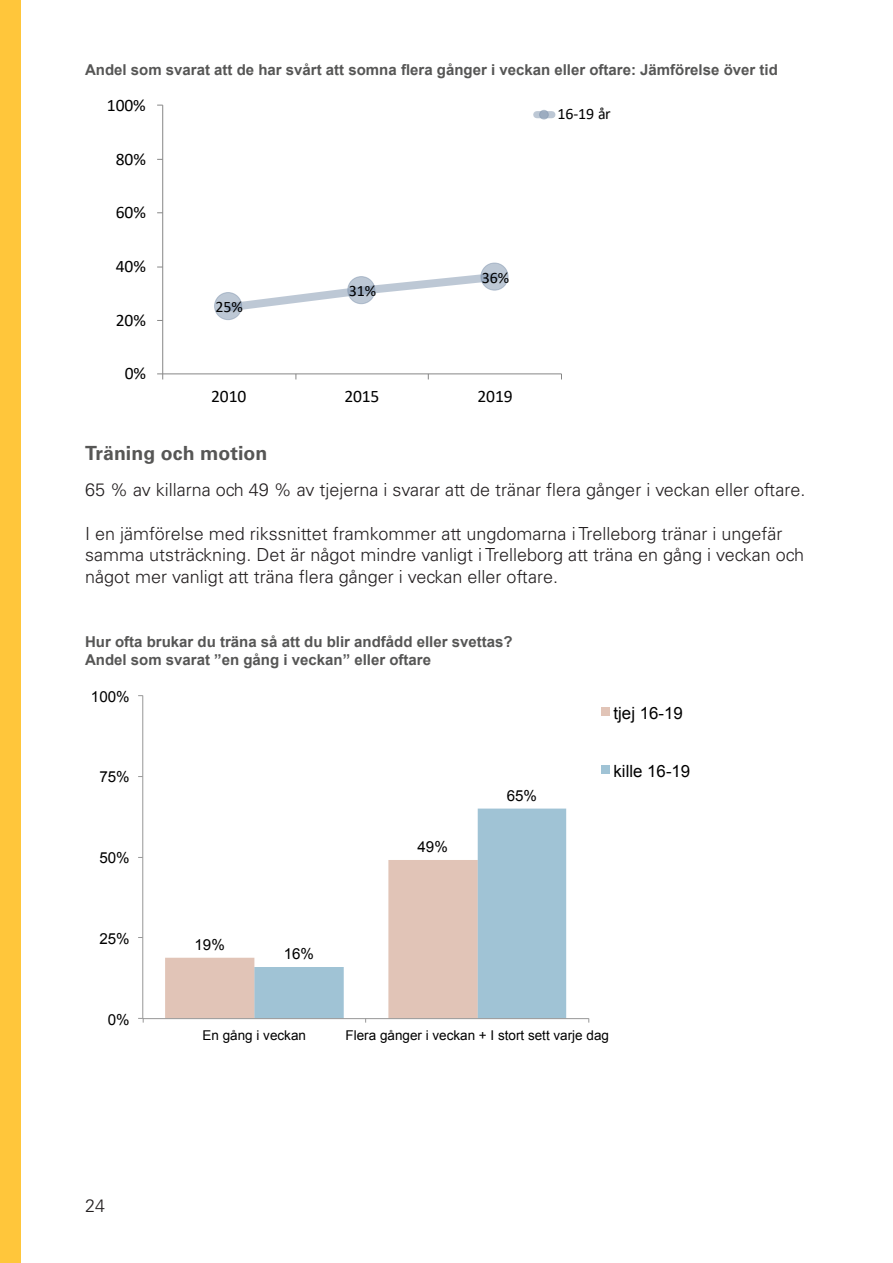
<style>
.page{position:relative;width:893px;height:1263px;background:#fff}
.page>*{position:absolute;margin:0;border:0;box-sizing:border-box;transform-origin:0 0}
.Kapitelrubrik_ej_toc{font:700 19.5px "Univers LT Std";color:#565655}
.Brödtext{font:300 18px/21.6px "Univers LT Std";color:#231f20}
.t1{font:17.55px "Calibri";letter-spacing:-.005em;color:#000}
.t2{font:16.8px "Arial";color:#000}
.t3{font:15.9px "Calibri";letter-spacing:-.005em;color:#000}
.t4{font:15.15px "Arial";color:#000}
.Bildtext{font:700 15px "Arial";color:#565655}
.t5{font:13.5px "Arial";color:#000}
</style>
<div class="page">
<div style="left:0;top:0;width:20px;height:1263px;background:#ffc63b"></div>
<hr style="left:162px;top:105px;width:1px;height:269px;background:#868686">
<hr style="left:163px;top:374px;width:398px;height:1px;background:#868686">
<svg style="left:220px;top:268px;width:284px;height:47px"></svg>
<div style="left:215px;top:293px;width:27px;height:27px;background:#7d92ac;border-radius:50%;opacity:.5"></div>
<div style="left:214px;top:292px;width:28px;height:28px;border:1px solid #7d92ac;border-radius:50%"></div>
<div style="left:348px;top:277px;width:27px;height:27px;background:#7d92ac;border-radius:50%;opacity:.5"></div>
<div style="left:347px;top:276px;width:28px;height:28px;border:1px solid #7d92ac;border-radius:50%"></div>
<div style="left:481px;top:263px;width:27px;height:27px;background:#7d92ac;border-radius:50%;opacity:.5"></div>
<div style="left:481px;top:263px;width:27px;height:27px;border:1px solid #7d92ac;border-radius:50%"></div>
<div style="left:537px;top:111px;width:15px;height:7px;background:#7d92ac;opacity:.5"></div>
<div style="left:540px;top:110px;width:8px;height:9px;background:#9cacc0;border-radius:50%"></div>
<div style="left:539px;top:110px;width:10px;height:9px;border:1px solid #7d92ac;border-radius:50%"></div>
<div style="left:165px;top:957px;width:89px;height:61px;background:#e1c4b7"></div>
<svg style="left:254px;top:808px;width:312px;height:210px"></svg>
<hr style="left:142px;top:695px;width:1px;height:323px;background:#979797">
<hr style="left:143px;top:1018px;width:446px;height:1px;background:#979797">
<div style="left:601px;top:707px;width:9px;height:9px;background:#e1c4b7"></div>
<div style="left:601px;top:765px;width:9px;height:9px;background:#a0c3d5"></div>
<p class="Bildtext" style="left:85px;top:60px;width:694px">Andel som svarat att de har svårt att somna flera gånger i veckan eller oftare: Jämförelse över tid</p>
<p class="t1" style="left:107px;top:93px;width:40px">100%</p>
<p class="t1" style="left:116px;top:147px;width:32px">80%</p>
<p class="t1" style="left:116px;top:200px;width:32px">60%</p>
<p class="t1" style="left:116px;top:254px;width:32px">40%</p>
<p class="t1" style="left:116px;top:308px;width:32px">20%</p>
<p class="t1" style="left:125px;top:361px;width:23px">0%</p>
<p class="t3" style="left:557px;top:103px;width:55px">16-19 år</p>
<p class="t3" style="left:216px;top:296px;width:29px">25%</p>
<p class="t3" style="left:349px;top:280px;width:29px">31%</p>
<p class="t3" style="left:482px;top:266px;width:29px">36%</p>
<p class="t1" style="left:211px;top:384px;width:37px">2010</p>
<p class="t1" style="left:344px;top:384px;width:37px">2015</p>
<p class="t1" style="left:477px;top:384px;width:37px">2019</p>
<p class="Kapitelrubrik_ej_toc" style="left:85px;top:441px;width:184px">Träning och motion</p>
<p class="Brödtext" style="left:85px;top:479px;width:722px">65 % av killarna och 49 % av tjejerna i svarar att de tränar flera gånger i veckan eller oftare.</p>
<p class="Brödtext" style="left:85px;top:522px;width:720px">I en jämförelse med rikssnittet framkommer att ungdomarna i Trelleborg tränar i ungefär samma utsträckning. Det är något mindre vanligt i Trelleborg att träna en gång i veckan och något mer vanligt att träna flera gånger i veckan eller oftare.</p>
<p class="Bildtext" style="left:85px;top:631px;width:429px">Hur ofta brukar du träna så att du blir andfådd eller svettas?</p>
<p class="Bildtext" style="left:85px;top:649px;width:347px">Andel som svarat ”en gång i veckan” eller oftare</p>
<p class="t4" style="left:91px;top:686px;width:40px">100%</p>
<p class="t4" style="left:99px;top:767px;width:32px">75%</p>
<p class="t4" style="left:99px;top:848px;width:32px">50%</p>
<p class="t4" style="left:99px;top:929px;width:32px">25%</p>
<p class="t4" style="left:108px;top:1009px;width:23px">0%</p>
<p class="Brödtext" style="left:85px;top:1195px;width:22px">24</p>
<p class="t2" style="left:613px;top:702px;width:71px">tjej 16-19</p>
<p class="t4" style="left:194px;top:935px;width:32px">19%</p>
<p class="t4" style="left:284px;top:944px;width:32px">16%</p>
<p class="t4" style="left:417px;top:837px;width:32px">49%</p>
<p class="t4" style="left:507px;top:785px;width:32px">65%</p>
<p class="t2" style="left:613px;top:760px;width:78px">kille 16-19</p>
<p class="t5" style="left:203px;top:1027px;width:105px">En gång i veckan</p>
<p class="t5" style="left:346px;top:1027px;width:265px">Flera gånger i veckan + I stort sett varje dag</p>
</div>
